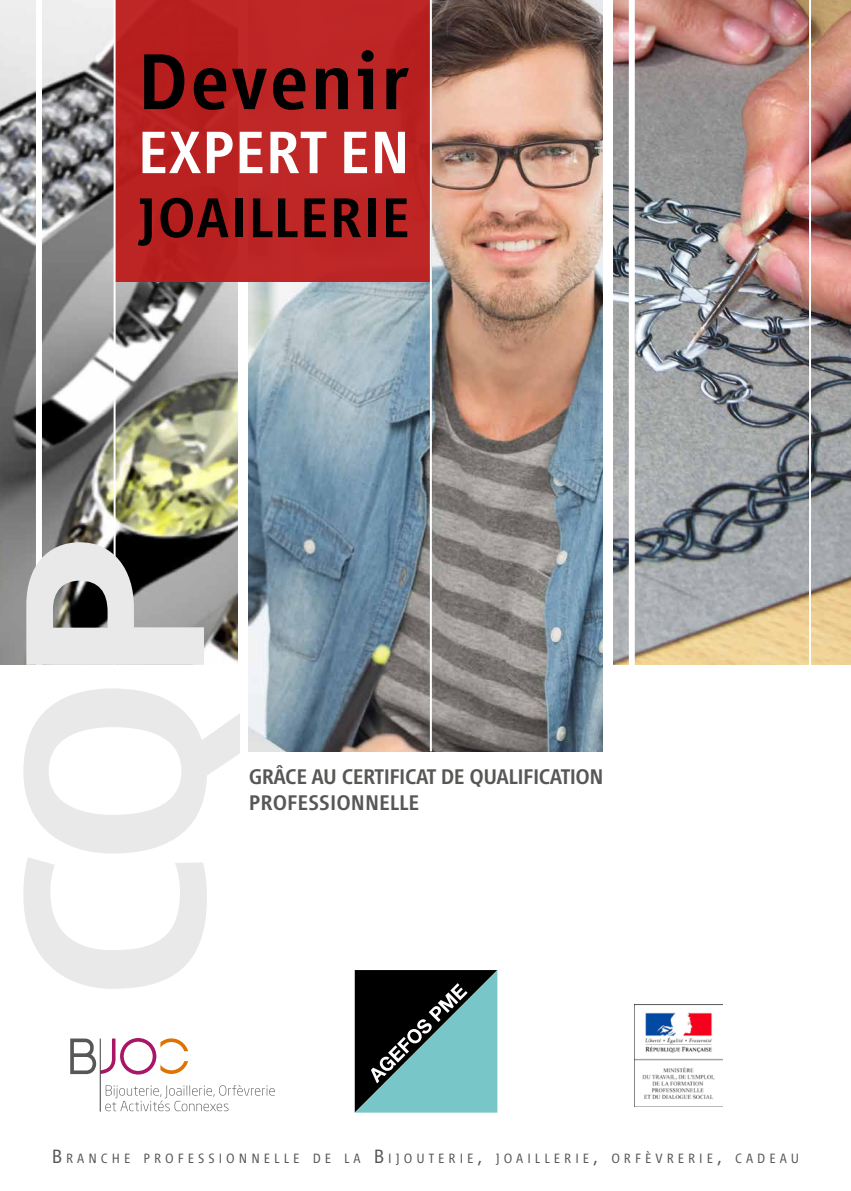
<style>
.page{position:relative;width:851px;height:1191px;background:#fff}
.page>*{position:absolute;margin:0;border:0;box-sizing:border-box;transform-origin:0 0}
.t1{font:500 82px "Vialog LT";letter-spacing:.025em;color:#000}
.t2{font:500 62px "Vialog LT";letter-spacing:.005em;color:#fff}
.t3{font:500 58px "Vialog LT";letter-spacing:.02em;color:#000}
.t4{font:500 22px/26px "Vialog LT";letter-spacing:-.025em;color:#575756}
.t5{font:300 14px "Vialog LT";letter-spacing:.285em;color:#575756}
.s1{font-size:20px}
</style>
<div class="page">
<img style="left:613px;top:0;width:237px;height:665px">
<img style="left:0;top:0;width:237px;height:665px">
<img style="left:249px;top:0;width:353px;height:751px">
<div style="left:36px;top:0;width:6px;height:674px;background:#fff"></div>
<div style="left:628px;top:0;width:6px;height:674px;background:#fff"></div>
<svg style="left:355px;top:970px;width:142px;height:142px"></svg>
<div style="left:116px;top:0;width:316px;height:281px;background:#bd2525"></div>
<hr style="left:808px;top:0;width:2px;height:685px;background:#fff">
<hr style="left:114px;top:0;width:2px;height:665px;background:#fff">
<hr style="left:430px;top:0;width:2px;height:751px;background:#fff">
<img style="left:634px;top:1004px;width:88px;height:102px">
<svg style="left:105px;top:1084px;width:170px;height:27px"></svg>
<hr style="left:100px;top:1038px;width:1px;height:73px;background:#3c3c3b">
<svg style="left:70px;top:1038px;width:118px;height:36px"></svg>
<svg style="left:26px;top:542px;width:178px;height:123px"></svg>
<svg style="left:23px;top:688px;width:217px;height:300px"></svg>
<h1 class="t1" style="left:137px;top:37px;width:273px">Devenir</h1>
<h2 class="t2" style="left:137px;top:118px;width:274px">EXPERT EN</h2>
<h3 class="t3" style="left:137px;top:186px;width:274px">JOAILLERIE</h3>
<h3 class="t4" style="left:249px;top:763px;width:356px">GRÂCE AU CERTIFICAT DE QUALIFICATION<br>PROFESSIONNELLE</h3>
<p class="t5" style="left:52px;top:1150px;width:748px"><span class="s1">B</span>RANCHE PROFESSIONNELLE DE LA <span class="s1">B</span>IJOUTERIE<span class="s1">,</span> JOAILLERIE<span class="s1">,</span> ORFÈVRERIE<span class="s1">,</span> CADEAU</p>
</div>
